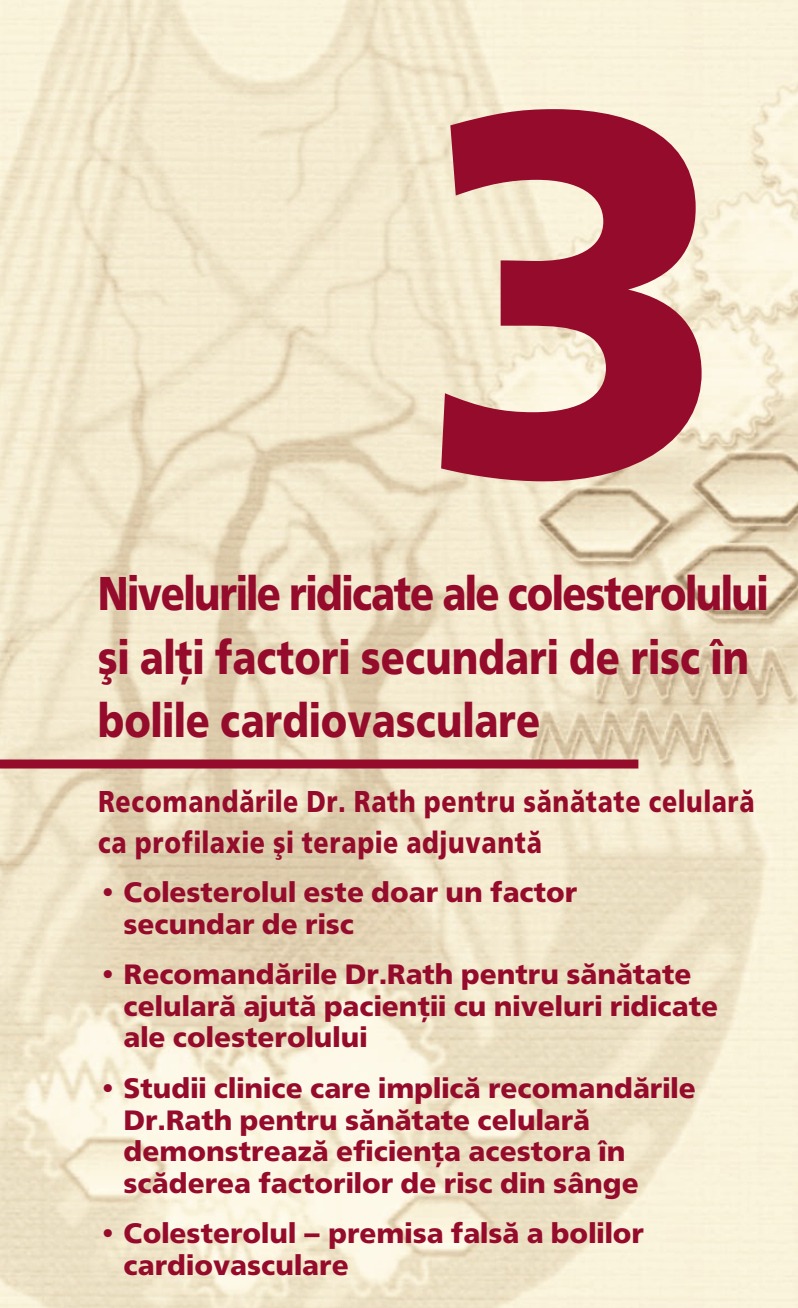
<style>
.page{position:relative;width:798px;height:1308px;background:#fff}
.page>*{position:absolute;margin:0;border:0;box-sizing:border-box;transform-origin:0 0}
.t1{font:700 540px "F015 TCE";color:#950b2c}
.t2{font:700 49.5px/63px "F015 TCE";color:#950b2c;scale:.84 1}
.t3{font:700 31.5px/40.5px "F015 TCE";letter-spacing:.03em;color:#950b2c;scale:.83 1}
.t4{font:700 29.25px/31.5px "F015 TCE";color:#950b2c}
</style>
<div class="page">
<img style="left:0;top:0;width:797px;height:1307px">
<div style="left:0;top:759px;width:638px;height:9px;background:#950b2c"></div>
<h1 class="t1" style="left:413px;top:-27px;width:318px">3</h1>
<h2 class="t2" style="left:98px;top:562px;width:799px">Nivelurile ridicate ale colesterolului şi alţi factori secundari de risc în bolile cardiovasculare</h2>
<p class="t3" style="left:98px;top:781px;width:792px">Recomandările Dr. Rath pentru sănătate celulară ca profilaxie şi terapie adjuvantă</p>
<p class="t4" style="left:123px;top:876px;width:455px;text-indent:-26px">• Colesterolul este doar un factor secundar de risc</p>
<p class="t4" style="left:123px;top:958px;width:596px;text-indent:-26px">• Recomandările Dr.Rath pentru sănătate celulară ajută pacienţii cu niveluri ridicate ale colesterolului</p>
<p class="t4" style="left:123px;top:1072px;width:573px;text-indent:-26px">• Studii clinice care implică recomandările Dr.Rath pentru sănătate celulară demonstrează eficienţa acestora în scăderea factorilor de risc din sânge</p>
<p class="t4" style="left:123px;top:1217px;width:522px;text-indent:-26px">• Colesterolul – premisa falsă a bolilor cardiovasculare</p>
</div>
